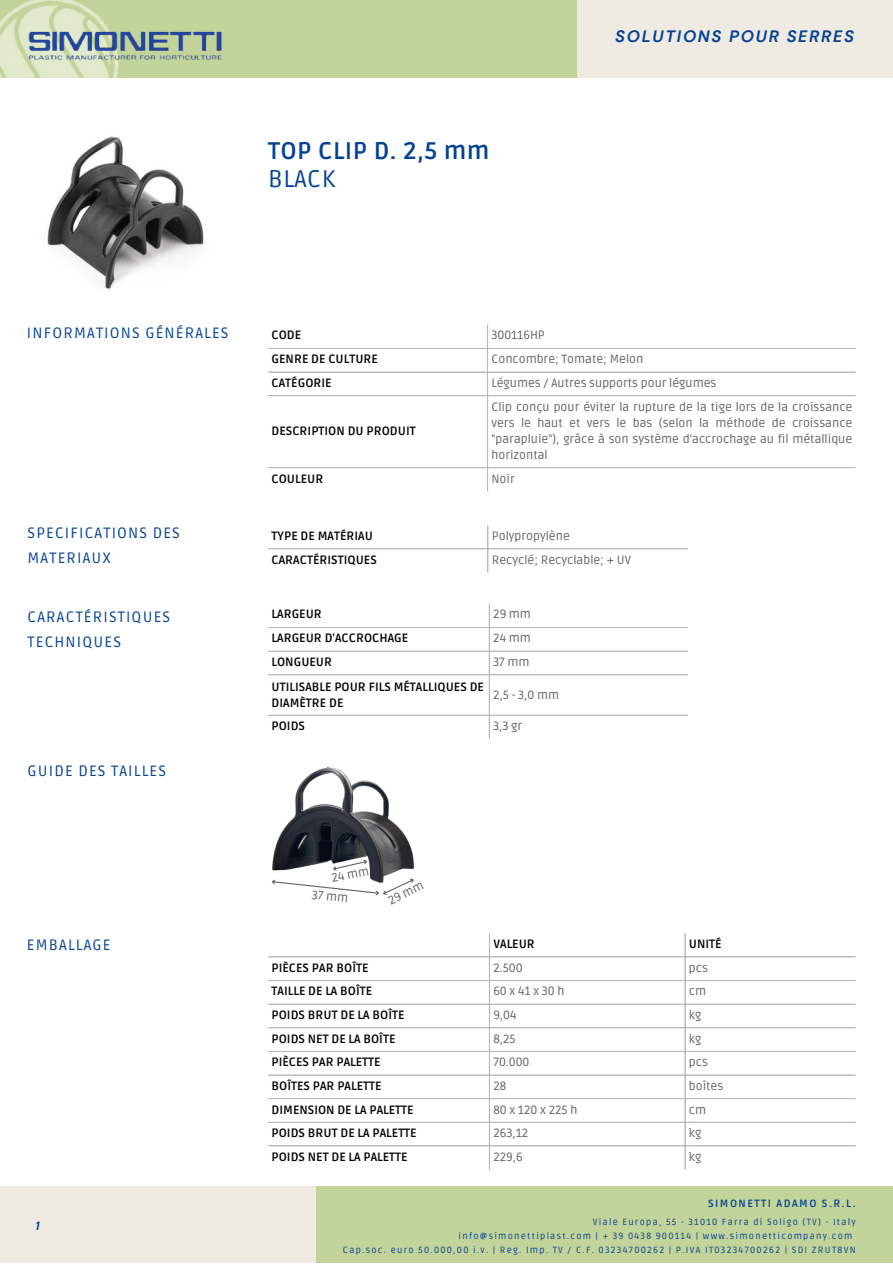
<style>
.page{position:relative;width:893px;height:1264px;background:#fff}
.page>*{position:absolute;margin:0;border:0;box-sizing:border-box;transform-origin:0 0}
.t1{font:700 24px "Ruda";letter-spacing:.02em;color:#044293}
.t2{font:24px "Ruda";letter-spacing:.02em;color:#044293}
.t3{font:italic 700 16.5px "DM Sans";letter-spacing:.1em;color:#044293}
.t4{font:15px/24.8px "Ruda";letter-spacing:.075em;color:#044293}
.t5{font:12px/16px "Ruda";color:#646361;text-align:justify}
.t6{font:700 12px/16px "Ruda";color:#000}
.t7{font:12px "Ruda";letter-spacing:.225em;color:#646361}
.t8{font:italic 700 12px "DM Sans";color:#044293}
.t9{font:700 10.5px "Ruda";letter-spacing:.14em;color:#044293}
.t10{font:9px "Ruda";letter-spacing:.14em;color:#044293}
</style>
<div class="page">
<hr style="left:487px;top:325px;width:1px;height:166px;background:#b7b7b4">
<hr style="left:268px;top:348px;width:587px;height:1px;background:#b7b7b4">
<hr style="left:268px;top:371px;width:587px;height:1px;background:#b7b7b4">
<hr style="left:268px;top:395px;width:587px;height:1px;background:#b7b7b4">
<hr style="left:268px;top:467px;width:587px;height:1px;background:#b7b7b4">
<hr style="left:487px;top:525px;width:1px;height:47px;background:#b7b7b4">
<hr style="left:268px;top:548px;width:419px;height:1px;background:#b7b7b4">
<hr style="left:488px;top:604px;width:2px;height:135px;background:#b7b7b4">
<hr style="left:268px;top:627px;width:419px;height:1px;background:#b7b7b4">
<hr style="left:268px;top:650px;width:419px;height:1px;background:#b7b7b4">
<hr style="left:268px;top:674px;width:419px;height:1px;background:#b7b7b4">
<hr style="left:268px;top:714px;width:419px;height:1px;background:#b7b7b4">
<hr style="left:489px;top:933px;width:1px;height:236px;background:#b7b7b4">
<hr style="left:684px;top:933px;width:1px;height:236px;background:#b7b7b4">
<hr style="left:268px;top:956px;width:587px;height:1px;background:#b7b7b4">
<hr style="left:268px;top:980px;width:587px;height:1px;background:#b7b7b4">
<hr style="left:268px;top:1003px;width:587px;height:1px;background:#b7b7b4">
<hr style="left:268px;top:1027px;width:587px;height:1px;background:#b7b7b4">
<hr style="left:268px;top:1050px;width:587px;height:1px;background:#b7b7b4">
<hr style="left:268px;top:1074px;width:587px;height:1px;background:#b7b7b4">
<hr style="left:268px;top:1098px;width:587px;height:1px;background:#b7b7b4">
<hr style="left:268px;top:1121px;width:587px;height:1px;background:#b7b7b4">
<hr style="left:268px;top:1145px;width:587px;height:1px;background:#b7b7b4">
<div style="left:316px;top:1186px;width:576px;height:76px;background:#c3d49a"></div>
<div style="left:0;top:1186px;width:316px;height:76px;background:#efebe2"></div>
<div style="left:576px;top:0;width:316px;height:77px;background:#efebe2"></div>
<div style="left:0;top:0;width:576px;height:77px;background:#c3d49a"></div>
<img style="left:0;top:0;width:120px;height:78px">
<img style="left:28px;top:26px;width:194px;height:40px">
<img style="left:47px;top:136px;width:157px;height:153px">
<img style="left:273px;top:766px;width:141px;height:91px">
<svg style="left:271px;top:857px;width:144px;height:39px"></svg>
<p class="t1" style="left:268px;top:136px;width:222px">TOP CLIP D. 2,5 mm</p>
<p class="t2" style="left:268px;top:165px;width:69px">BLACK</p>
<p class="t3" style="left:615px;top:26px;width:240px">SOLUTIONS POUR SERRES</p>
<p class="t4" style="left:27px;top:321px;width:203px">INFORMATIONS GÉNÉRALES</p>
<p class="t4" style="left:28px;top:521px;width:154px">SPECIFICATIONS DES<br>MATERIAUX</p>
<p class="t4" style="left:28px;top:605px;width:144px">CARACTÉRISTIQUES<br>TECHNIQUES</p>
<p class="t4" style="left:28px;top:759px;width:140px">GUIDE DES TAILLES</p>
<p class="t4" style="left:27px;top:933px;width:85px">EMBALLAGE</p>
<p class="t8" style="left:36px;top:1218px;width:6px">1</p>
<p class="t6" style="left:271px;top:327px;width:31px">CODE</p>
<p class="t5" style="left:491px;top:327px;width:55px">300116HP</p>
<p class="t6" style="left:271px;top:351px;width:108px">GENRE DE CULTURE</p>
<p class="t5" style="left:491px;top:351px;width:153px">Concombre; Tomate; Melon</p>
<p class="t6" style="left:271px;top:375px;width:62px">CATÉGORIE</p>
<p class="t5" style="left:491px;top:375px;width:226px">Légumes / Autres supports pour légumes</p>
<p class="t6" style="left:271px;top:423px;width:146px">DESCRIPTION DU PRODUIT</p>
<p class="t5" style="left:491px;top:399px;width:362px">Clip conçu pour éviter la rupture de la tige lors de la croissance vers le haut et vers le bas (selon la méthode de croissance "parapluie"), grâce à son système d'accrochage au fil métallique horizontal</p>
<p class="t6" style="left:271px;top:471px;width:53px">COULEUR</p>
<p class="t5" style="left:491px;top:471px;width:25px">Noir</p>
<p class="t6" style="left:271px;top:528px;width:103px">TYPE DE MATÉRIAU</p>
<p class="t5" style="left:491px;top:528px;width:79px">Polypropylène</p>
<p class="t6" style="left:271px;top:552px;width:107px">CARACTÉRISTIQUES</p>
<p class="t5" style="left:491px;top:552px;width:141px">Recyclé; Recyclable; + UV</p>
<p class="t6" style="left:271px;top:606px;width:52px">LARGEUR</p>
<p class="t5" style="left:493px;top:606px;width:39px">29 mm</p>
<p class="t6" style="left:271px;top:630px;width:138px">LARGEUR D'ACCROCHAGE</p>
<p class="t5" style="left:493px;top:630px;width:39px">24 mm</p>
<p class="t6" style="left:271px;top:654px;width:62px">LONGUEUR</p>
<p class="t5" style="left:493px;top:654px;width:38px">37 mm</p>
<p class="t6" style="left:271px;top:679px;width:214px">UTILISABLE POUR FILS MÉTALLIQUES DE<br>DIAMÈTRE DE</p>
<p class="t5" style="left:493px;top:687px;width:67px">2,5 - 3,0 mm</p>
<p class="t6" style="left:271px;top:718px;width:35px">POIDS</p>
<p class="t5" style="left:493px;top:718px;width:30px">3,3 gr</p>
<p class="t5" style="left:330px;top:870px;width:39px;rotate:-11deg">24 mm</p>
<p class="t5" style="left:313px;top:886px;width:38px;rotate:6deg">37 mm</p>
<p class="t5" style="left:385px;top:894px;width:39px;rotate:-26deg">29 mm</p>
<p class="t6" style="left:493px;top:935px;width:43px">VALEUR</p>
<p class="t6" style="left:688px;top:935px;width:34px">UNITÉ</p>
<p class="t6" style="left:271px;top:960px;width:98px">PIÈCES PAR BOÎTE</p>
<p class="t5" style="left:493px;top:960px;width:31px">2.500</p>
<p class="t5" style="left:688px;top:960px;width:21px">pcs</p>
<p class="t6" style="left:271px;top:983px;width:102px">TAILLE DE LA BOÎTE</p>
<p class="t7" style="left:493px;top:984px;width:73px">60x41x30h</p>
<p class="t5" style="left:688px;top:983px;width:19px">cm</p>
<p class="t6" style="left:271px;top:1007px;width:134px">POIDS BRUT DE LA BOÎTE</p>
<p class="t5" style="left:493px;top:1007px;width:25px">9,04</p>
<p class="t5" style="left:688px;top:1007px;width:14px">kg</p>
<p class="t6" style="left:271px;top:1030px;width:125px">POIDS NET DE LA BOÎTE</p>
<p class="t5" style="left:493px;top:1030px;width:24px">8,25</p>
<p class="t5" style="left:688px;top:1030px;width:14px">kg</p>
<p class="t6" style="left:271px;top:1054px;width:111px">PIÈCES PAR PALETTE</p>
<p class="t5" style="left:493px;top:1054px;width:38px">70.000</p>
<p class="t5" style="left:688px;top:1054px;width:21px">pcs</p>
<p class="t6" style="left:271px;top:1078px;width:111px">BOÎTES PAR PALETTE</p>
<p class="t5" style="left:493px;top:1078px;width:14px">28</p>
<p class="t5" style="left:688px;top:1078px;width:36px">boîtes</p>
<p class="t6" style="left:271px;top:1101px;width:143px">DIMENSION DE LA PALETTE</p>
<p class="t5" style="left:493px;top:1101px;width:86px">80 x 120 x 225 h</p>
<p class="t5" style="left:688px;top:1101px;width:19px">cm</p>
<p class="t6" style="left:271px;top:1125px;width:147px">POIDS BRUT DE LA PALETTE</p>
<p class="t5" style="left:493px;top:1125px;width:36px">263,12</p>
<p class="t5" style="left:688px;top:1125px;width:14px">kg</p>
<p class="t6" style="left:271px;top:1148px;width:138px">POIDS NET DE LA PALETTE</p>
<p class="t5" style="left:493px;top:1148px;width:31px">229,6</p>
<p class="t5" style="left:688px;top:1148px;width:14px">kg</p>
<p class="t9" style="left:708px;top:1197px;width:149px">SIMONETTI ADAMO S.R.L.</p>
<p class="t10" style="left:592px;top:1216px;width:264px">Viale Europa, 55 - 31010 Farra di Soligo (TV) - Italy</p>
<p class="t10" style="left:458px;top:1230px;width:395px">info@simonettiplast.com | + 39 0438 900114 | www.simonetticompany.com</p>
<p class="t10" style="left:343px;top:1244px;width:514px">Cap.soc. euro 50.000,00 i.v. | Reg. Imp. TV / C.F. 03234700262 | P.IVA IT03234700262 | SDI ZRUT8VN</p>
</div>
